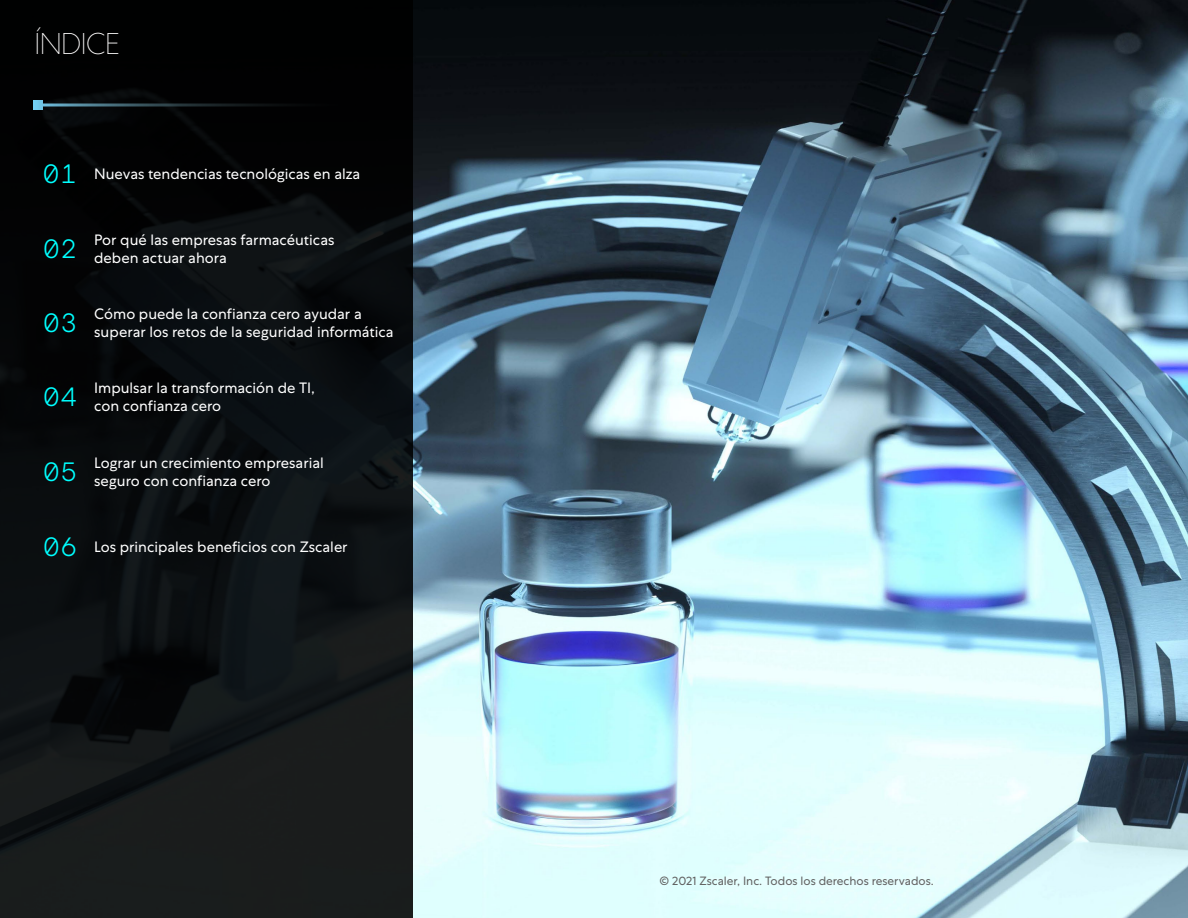
<style>
.page{position:relative;width:1188px;height:918px;background:#fff}
.page>*{position:absolute;margin:0;border:0;box-sizing:border-box;transform-origin:0 0}
.t1{font:100 30px "Centra No 1";letter-spacing:-.04em;color:#fff}
.t2{font:300 27px "Centra Mono";color:#0ff}
.t3{font:15px/18px "Centra No 1";color:#fff}
.t4{font:12px "Centra No 1";color:#616161}
</style>
<div class="page">
<img style="left:413px;top:1px;width:775px;height:916px">
<svg style="left:0;top:0;width:413px;height:918px;background:#0b0e0f"></svg>
<hr style="left:38px;top:104px;width:318px;height:2px;background:#fff">
<svg style="left:33px;top:100px;width:9px;height:10px"></svg>
<h1 class="t1" style="left:34px;top:27px;width:87px">ÍNDICE</h1>
<h2 class="t2" style="left:42px;top:158px;width:36px">01</h2>
<p class="t3" style="left:94px;top:164px;width:268px">Nuevas tendencias tecnológicas en alza</p>
<h2 class="t2" style="left:43px;top:233px;width:36px">02</h2>
<p class="t3" style="left:94px;top:230px;width:242px">Por qué las empresas farmacéuticas deben actuar ahora</p>
<h2 class="t2" style="left:43px;top:307px;width:36px">03</h2>
<p class="t3" style="left:94px;top:305px;width:301px">Cómo puede la confianza cero ayudar a superar los retos de la seguridad informática</p>
<h2 class="t2" style="left:43px;top:382px;width:36px">04</h2>
<p class="t3" style="left:94px;top:379px;width:222px">Impulsar la transformación de TI, con confianza cero</p>
<h2 class="t2" style="left:43px;top:457px;width:36px">05</h2>
<p class="t3" style="left:94px;top:454px;width:231px">Lograr un crecimiento empresarial seguro con confianza cero</p>
<h2 class="t2" style="left:43px;top:532px;width:36px">06</h2>
<p class="t3" style="left:94px;top:538px;width:255px">Los principales beneficios con Zscaler</p>
<p class="t4" style="left:660px;top:874px;width:276px">© 2021 Zscaler, Inc. Todos los derechos reservados.</p>
</div>
